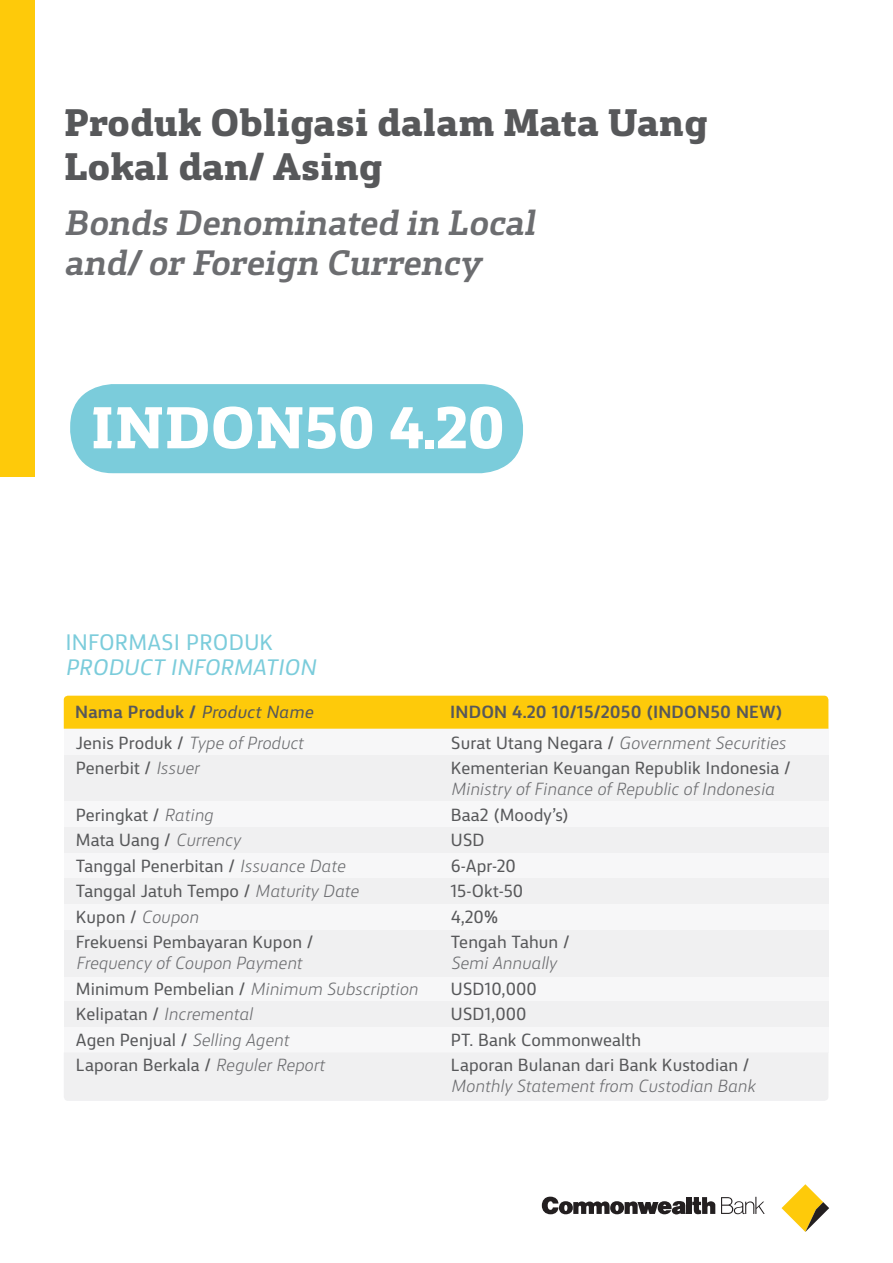
<style>
.page{position:relative;width:893px;height:1263px;background:#fff}
.page>*{position:absolute;margin:0;border:0;box-sizing:border-box;transform-origin:0 0}
.t1{font:800 55.2px "CBA Slab";color:#fff}
.t2{font:800 36px "CBA Slab";letter-spacing:-.005em;color:#57585a}
.t3{font:italic 700 33px "CBA Slab";color:#6c6d70}
.t4{font:italic 21px "CBA Sans";color:#7bccdb}
.t5{font:21px "CBA Sans";letter-spacing:.01em;color:#7bccdb}
.t6{font:16.5px "CBA Sans";letter-spacing:.005em;color:#57585a}
.t7{font:italic 300 16.5px/21px "CBA Sans";letter-spacing:.005em;color:#6c6d70}
.t8{font:700 16.5px "CBA Sans";letter-spacing:.01em;color:#57585a}
.s1{font-weight:400;font-style:italic}
.s2{font-weight:400;font-style:normal;color:#57585a}
.s3{font-weight:300;font-style:italic;color:#6c6d70}
</style>
<div class="page">
<div style="left:64px;top:728px;width:764px;height:29px;background:#f2f3f4"></div>
<div style="left:64px;top:801px;width:764px;height:26px;background:#f2f3f4"></div>
<div style="left:64px;top:852px;width:764px;height:26px;background:#f2f3f4"></div>
<div style="left:64px;top:976px;width:764px;height:26px;background:#f2f3f4"></div>
<div style="left:64px;top:1027px;width:764px;height:26px;background:#f2f3f4"></div>
<div style="left:64px;top:904px;width:764px;height:26px;background:#f2f3f4"></div>
<div style="left:64px;top:827px;width:764px;height:26px;background:#f0f0f1"></div>
<div style="left:64px;top:878px;width:764px;height:26px;background:#f0f0f1"></div>
<div style="left:64px;top:1001px;width:764px;height:26px;background:#f0f0f1"></div>
<div style="left:64px;top:1053px;width:764px;height:48px;background:#f0f0f1"></div>
<div style="left:64px;top:930px;width:764px;height:47px;background:#f0f0f1"></div>
<div style="left:64px;top:756px;width:764px;height:45px;background:#f0f0f1"></div>
<div style="left:64px;top:696px;width:764px;height:33px;background:#feca0a"></div>
<div style="left:686px;top:1197px;width:6px;height:17px;background:#231f20"></div>
<svg style="left:692px;top:1197px;width:23px;height:17px"></svg>
<svg style="left:721px;top:1197px;width:44px;height:17px"></svg>
<svg style="left:542px;top:1196px;width:144px;height:18px"></svg>
<svg style="left:781px;top:1184px;width:48px;height:48px"></svg>
<div style="left:0;top:0;width:34px;height:476px;background:#feca0a"></div>
<div style="left:69px;top:383px;width:455px;height:91px;background:#7bccdb;border-radius:44px"></div>
<div style="left:68px;top:382px;width:457px;height:93px;border:2px solid #fff;border-radius:44px"></div>
<p class="t2" style="left:64px;top:103px;width:646px">Produk Obligasi dalam Mata Uang</p>
<p class="t2" style="left:64px;top:146px;width:321px">Lokal dan/ Asing</p>
<p class="t3" style="left:64px;top:193px;width:481px">Bonds Denominated in Local</p>
<p class="t3" style="left:64px;top:232px;width:427px">and/or Foreign Currency</p>
<p class="t1" style="left:90px;top:397px;width:416px">INDON50 4.20</p>
<p class="t5" style="left:65px;top:624px;width:209px">INFORMASI PRODUK</p>
<p class="t4" style="left:65px;top:649px;width:257px">PRODUCT INFORMATION</p>
<p class="t8" style="left:75px;top:697px;width:239px">Nama Produk / <span class="s1">Product Name</span></p>
<p class="t8" style="left:450px;top:697px;width:334px">INDON 4.20 10/15/2050 (INDON50 NEW)</p>
<p class="t7" style="left:76px;top:730px;width:229px"><span class="s2">Jenis Produk /</span> Type of Product</p>
<p class="t7" style="left:451px;top:730px;width:336px"><span class="s2">Surat Utang Negara /</span> Government Securities</p>
<p class="t6" style="left:76px;top:754px;width:125px">Penerbit / <span class="s3">Issuer</span></p>
<p class="t7" style="left:451px;top:756px;width:341px"><span class="s2">Kementerian Keuangan Republik Indonesia /<br></span>Ministry of Finance of Republic of Indonesia</p>
<p class="t6" style="left:76px;top:800px;width:139px">Peringkat / <span class="s3">Rating</span></p>
<p class="t6" style="left:451px;top:800px;width:120px">Baa2 (Moody’s)</p>
<p class="t6" style="left:76px;top:826px;width:166px">Mata Uang / <span class="s3">Currency</span></p>
<p class="t6" style="left:451px;top:826px;width:35px">USD</p>
<p class="t6" style="left:76px;top:851px;width:271px">Tanggal Penerbitan / <span class="s3">Issuance Date</span></p>
<p class="t6" style="left:451px;top:851px;width:67px">6-Apr-20</p>
<p class="t6" style="left:76px;top:877px;width:284px">Tanggal Jatuh Tempo / <span class="s3">Maturity Date</span></p>
<p class="t6" style="left:451px;top:877px;width:74px">15-Okt-50</p>
<p class="t6" style="left:76px;top:902px;width:124px">Kupon / <span class="s3">Coupon</span></p>
<p class="t6" style="left:451px;top:902px;width:49px">4,20%</p>
<p class="t6" style="left:76px;top:928px;width:239px">Frekuensi Pembayaran Kupon /</p>
<p class="t6" style="left:451px;top:928px;width:120px">Tengah Tahun /</p>
<p class="t7" style="left:76px;top:951px;width:228px">Frequency of Coupon Payment</p>
<p class="t7" style="left:451px;top:951px;width:107px">Semi Annually</p>
<p class="t7" style="left:76px;top:976px;width:343px"><span class="s2">Minimum Pembelian /</span> Minimum Subscription</p>
<p class="t6" style="left:451px;top:974px;width:87px">USD10,000</p>
<p class="t7" style="left:76px;top:1002px;width:178px"><span class="s2">Kelipatan /</span> Incremental</p>
<p class="t6" style="left:451px;top:1000px;width:77px">USD1,000</p>
<p class="t6" style="left:76px;top:1025px;width:214px">Agen Penjual / <span class="s3">Selling Agent</span></p>
<p class="t6" style="left:451px;top:1025px;width:192px">PT. Bank Commonwealth</p>
<p class="t6" style="left:76px;top:1051px;width:250px">Laporan Berkala / <span class="s3">Reguler Report</span></p>
<p class="t6" style="left:451px;top:1051px;width:300px">Laporan Bulanan dari Bank Kustodian /</p>
<p class="t7" style="left:451px;top:1074px;width:306px">Monthly Statement from Custodian Bank</p>
</div>
